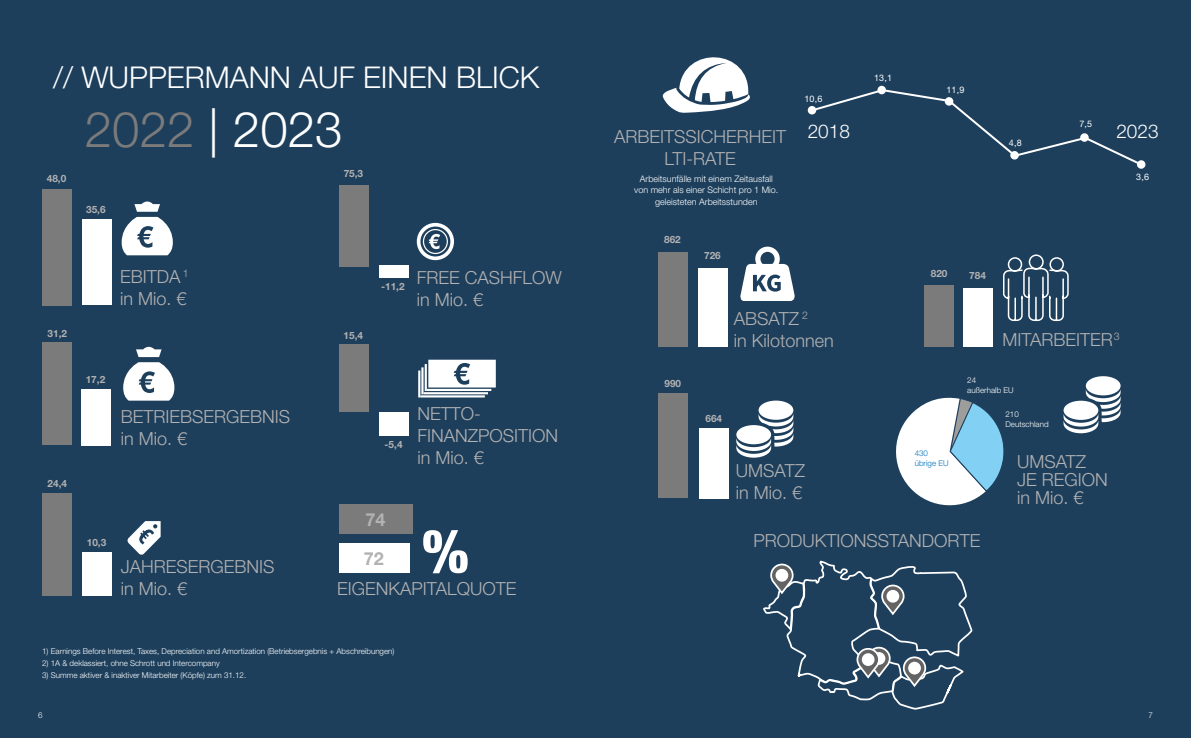
<style>
.page{position:relative;width:1191px;height:738px;background:#fff}
.page>*{position:absolute;margin:0;border:0;box-sizing:border-box;transform-origin:0 0}
.t1{font:300 49.3px "Helvetica Neue LT Pro";color:#fff}
.t2{font:300 30px "Helvetica Neue LT Pro";color:#fff}
.t3{font:300 19px "Helvetica Neue LT Pro";color:#fff}
.Subhead{font:300 18px/22px "Helvetica Neue LT Pro";color:#b3b2b2}
.Subhead-2{font:700 18px "Helvetica Neue LT Pro";color:#b3b2b2}
.Subhead-3{font:700 10px "Helvetica Neue LT Pro";color:#b3b2b2}
.t4{font:300 9px "Helvetica Neue LT Pro";color:#fff}
._5_Zwischenhead_Copy{font:9px "Helvetica Neue LT Pro";color:#fff}
.Subhead-4{font:300 8px/10px "Helvetica Neue LT Pro";color:#fff}
.Subhead-5{font:300 8px/10px "Helvetica Neue LT Pro";color:#0072bb}
.Copy{font:300 8px "Helvetica Neue LT Pro";color:#fff}
.s1{color:#7c7b7b}
</style>
<div class="page">
<div style="left:0;top:0;width:1191px;height:737px;background:#1d3f5c"></div>
<div style="left:658px;top:393px;width:29px;height:105px;background:#7c7b7b"></div>
<div style="left:698px;top:427px;width:30px;height:71px;background:#fff"></div>
<svg style="left:122px;top:201px;width:51px;height:54px"></svg>
<div style="left:339px;top:504px;width:73px;height:29px;background:#7c7b7b"></div>
<svg style="left:423px;top:530px;width:44px;height:43px"></svg>
<div style="left:339px;top:344px;width:29px;height:68px;background:#7c7b7b"></div>
<div style="left:379px;top:412px;width:29px;height:23px;background:#fff"></div>
<div style="left:82px;top:551px;width:29px;height:44px;background:#fff"></div>
<div style="left:42px;top:493px;width:30px;height:102px;background:#7c7b7b"></div>
<svg style="left:127px;top:521px;width:34px;height:33px"></svg>
<div style="left:339px;top:185px;width:30px;height:81px;background:#7c7b7b"></div>
<div style="left:379px;top:265px;width:29px;height:13px;background:#fff"></div>
<svg style="left:429px;top:234px;width:11px;height:15px"></svg>
<div style="left:417px;top:223px;width:37px;height:37px;border:4px solid #fff;border-radius:50%"></div>
<div style="left:423px;top:229px;width:25px;height:25px;border:1px solid #fff;border-radius:50%"></div>
<div style="left:81px;top:389px;width:30px;height:56px;background:#fff"></div>
<svg style="left:123px;top:346px;width:51px;height:54px"></svg>
<svg style="left:1063px;top:376px;width:57px;height:57px"></svg>
<div style="left:924px;top:285px;width:30px;height:61px;background:#7c7b7b"></div>
<div style="left:962px;top:288px;width:30px;height:58px;background:#fff"></div>
<svg style="left:1003px;top:254px;width:66px;height:67px"></svg>
<div style="left:698px;top:268px;width:29px;height:78px;background:#fff"></div>
<svg style="left:740px;top:246px;width:54px;height:55px"></svg>
<svg style="left:663px;top:57px;width:87px;height:56px"></svg>
<svg style="left:418px;top:359px;width:78px;height:38px;background:#c9d1d8"></svg>
<div style="left:82px;top:219px;width:29px;height:86px;background:#fff"></div>
<div style="left:42px;top:189px;width:30px;height:116px;background:#7c7b7b"></div>
<div style="left:42px;top:342px;width:30px;height:103px;background:#7c7b7b"></div>
<div style="left:339px;top:543px;width:70px;height:30px;background:#fff"></div>
<div style="left:658px;top:252px;width:29px;height:94px;background:#7c7b7b"></div>
<svg style="left:877px;top:86px;width:9px;height:8px"></svg>
<svg style="left:809px;top:88px;width:335px;height:76px"></svg>
<svg style="left:944px;top:97px;width:9px;height:9px"></svg>
<div style="left:1010px;top:151px;width:8px;height:8px;background:#fff;border-radius:50%"></div>
<div style="left:1080px;top:133px;width:8px;height:9px;background:#fff;border-radius:50%"></div>
<div style="left:1137px;top:160px;width:8px;height:9px;background:#fff;border-radius:50%"></div>
<svg style="left:736px;top:397px;width:268px;height:313px"></svg>
<p class="t2" style="left:53px;top:59px;width:488px">// WUPPERMANN AUF EINEN BLICK</p>
<p class="Subhead-3" style="left:47px;top:172px;width:21px">48,0</p>
<p class="t1" style="left:85px;top:99px;width:259px"><span class="s1">2022</span> | 2023</p>
<p class="Subhead-3" style="left:86px;top:203px;width:21px">35,6</p>
<p class="Subhead-3" style="left:344px;top:167px;width:21px">75,3</p>
<p class="Subhead-3" style="left:48px;top:327px;width:21px">31,2</p>
<p class="Subhead-3" style="left:48px;top:477px;width:21px">24,4</p>
<p class="Subhead" style="left:120px;top:265px;width:70px">EBITDA <sup>1 </sup>in Mio. €</p>
<p class="Subhead-3" style="left:86px;top:373px;width:21px">17,2</p>
<p class="Subhead" style="left:121px;top:405px;width:171px">BETRIEBSERGEBNIS in Mio. €</p>
<p class="Subhead-3" style="left:87px;top:536px;width:21px">10,3</p>
<p class="Subhead" style="left:121px;top:554px;width:155px">JAHRESERGEBNIS in Mio. €</p>
<p class="Subhead-3" style="left:344px;top:328px;width:21px">15,4</p>
<p class="Subhead-3" style="left:381px;top:280px;width:25px">-11,2</p>
<p class="Subhead" style="left:417px;top:266px;width:147px">FREE CASHFLOW in Mio. €</p>
<p class="Subhead-3" style="left:384px;top:438px;width:19px">-5,4</p>
<p class="Subhead" style="left:417px;top:402px;width:142px">NETTO-<br>FINANZPOSITION in Mio. €</p>
<p class="Subhead-2" style="left:365px;top:507px;width:22px">74</p>
<p class="Subhead-2" style="left:364px;top:546px;width:22px">72</p>
<p class="Subhead" style="left:337px;top:576px;width:181px">EIGENKAPITALQUOTE</p>
<p class="Subhead-4" style="left:42px;top:646px;width:354px">1) Earnings Before Interest, Taxes, Depreciation and Amortization (Betriebsergebnis + Abschreibungen)</p>
<p class="Subhead-4" style="left:42px;top:657px;width:179px">2) 1A &amp; deklassiert, ohne Schrott und Intercompany</p>
<p class="Subhead-4" style="left:42px;top:669px;width:206px">3) Summe aktiver &amp; inaktiver Mitarbeiter (Köpfe) zum 31.12.</p>
<p class="Subhead" style="left:614px;top:125px;width:174px;text-align:center">ARBEITSSICHERHEIT<br>LTI-RATE</p>
<p class="t4" style="left:640px;top:173px;width:134px">Arbeitsunfälle mit einem Zeitausfall</p>
<p class="t4" style="left:634px;top:184px;width:146px">von mehr als einer Schicht pro 1 Mio.</p>
<p class="t4" style="left:655px;top:196px;width:104px">geleisteten Arbeitsstunden</p>
<p class="Subhead-3" style="left:664px;top:232px;width:18px">862</p>
<p class="Subhead-3" style="left:704px;top:249px;width:18px">726</p>
<p class="_5_Zwischenhead_Copy" style="left:804px;top:93px;width:20px">10,6</p>
<p class="_5_Zwischenhead_Copy" style="left:874px;top:73px;width:20px">13,1</p>
<p class="_5_Zwischenhead_Copy" style="left:946px;top:84px;width:20px">11,9</p>
<p class="_5_Zwischenhead_Copy" style="left:1079px;top:118px;width:14px">7,5</p>
<p class="t3" style="left:807px;top:119px;width:44px">2018</p>
<p class="t3" style="left:1116px;top:119px;width:44px">2023</p>
<p class="_5_Zwischenhead_Copy" style="left:1008px;top:137px;width:14px">4,8</p>
<p class="Subhead-3" style="left:931px;top:267px;width:18px">820</p>
<p class="Subhead-3" style="left:969px;top:269px;width:18px">784</p>
<p class="_5_Zwischenhead_Copy" style="left:1136px;top:171px;width:14px">3,6</p>
<p class="Subhead-3" style="left:664px;top:377px;width:18px">990</p>
<p class="Subhead" style="left:734px;top:306px;width:102px">ABSATZ <sup>2<br></sup>in Kilotonnen</p>
<p class="Subhead" style="left:1002px;top:328px;width:119px">MITARBEITER<sup>3</sup></p>
<p class="Subhead-3" style="left:705px;top:411px;width:18px">664</p>
<p class="Subhead" style="left:736px;top:458px;width:71px">UMSATZ in Mio. €</p>
<p class="Subhead-5" style="left:914px;top:447px;width:35px">430 übrige EU</p>
<p class="Subhead-4" style="left:967px;top:375px;width:48px">24<br>außerhalb EU</p>
<p class="Subhead-4" style="left:1005px;top:408px;width:45px">210<br>Deutschland</p>
<p class="Subhead" style="left:1017px;top:451px;width:92px;line-height:18px">UMSATZ<br>JE REGION in Mio. €</p>
<p class="Subhead" style="left:753px;top:528px;width:228px">PRODUKTIONSSTANDORTE</p>
<p class="Copy" style="left:38px;top:709px;width:6px">6</p>
<p class="Copy" style="left:1148px;top:709px;width:6px">7</p>
</div>
